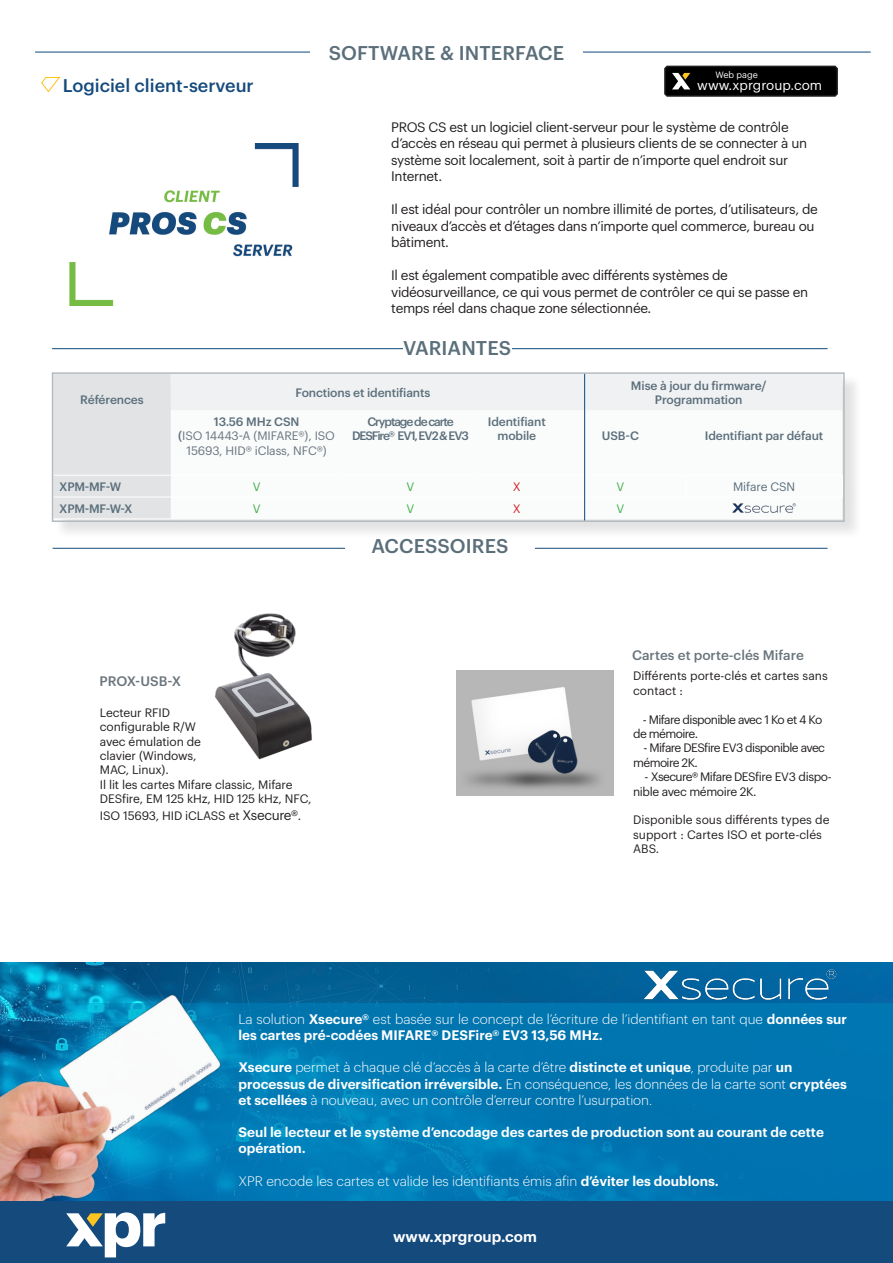
<style>
.page{position:relative;width:893px;height:1263px;background:#fff}
.page>*{position:absolute;margin:0;border:0;box-sizing:border-box;transform-origin:0 0}
.t1{font:500 19.5px "Graphik";letter-spacing:.005em;color:#5b6f7b}
.t2{font:500 18px "Graphik";color:#144a7c}
.t3{font:600 15px "Graphik";color:#fff}
.t4{font:13.5px/16.5px "Graphik";letter-spacing:-.025em;color:#231f20}
.t5{font:300 13.5px/16.2px "Graphik";color:#fff}
.t6{font:600 13.5px "Graphik";color:#fff}
.t7{font:500 13.5px "Graphik";color:#69757d}
.t8{font:13.5px "Graphik";color:#fff}
.t9{font:12px/14.4px "Graphik";letter-spacing:-.01em;color:#231f20}
.t10{font:500 12px/14.4px "Graphik";letter-spacing:-.01em;color:#5b6f7b;text-align:center}
.t11{font:12px/14.4px "Graphik";letter-spacing:-.05em;color:#231f20}
.t12{font:12px/14.4px "Graphik";letter-spacing:-.03em;color:#231f20}
.t13{font:12px/14.4px "Graphik";letter-spacing:-.01em;color:#69757d;text-align:center}
.t14{font:500 12px "Graphik";letter-spacing:-.09em;color:#5b6f7b}
.t15{font:12px "Graphik";letter-spacing:-.01em;color:#5b6f7b}
.t16{font:12px "Graphik";color:#40ae49}
.t17{font:12px "Graphik";color:#d1232a}
.t18{font:9px "Graphik";color:#fff}
.s1{font-weight:500;color:#5b6f7b}
.s2{font-size:13.5px}
.s3{font-weight:600}
</style>
<div class="page">
<hr style="left:35px;top:52px;width:836px;height:1px;background:#0d487a">
<div style="left:310px;top:44px;width:272px;height:21px;background:#fff"></div>
<svg style="left:664px;top:65px;width:174px;height:32px;background:#131212"></svg>
<svg style="left:41px;top:76px;width:20px;height:17px"></svg>
<img style="left:69px;top:144px;width:230px;height:162px">
<img style="left:430px;top:962px;width:463px;height:41px">
<hr style="left:53px;top:548px;width:774px;height:1px;background:#144a7c">
<div style="left:345px;top:537px;width:190px;height:21px;background:#fff"></div>
<div style="left:0;top:1003px;width:893px;height:202px;background:#007bb5"></div>
<img style="left:0;top:962px;width:430px;height:240px">
<img style="left:456px;top:671px;width:157px;height:125px">
<img style="left:214px;top:613px;width:98px;height:147px">
<img style="left:638px;top:969px;width:204px;height:34px">
<div style="left:54px;top:375px;width:809px;height:165px;background:#231f20;opacity:.13"></div>
<svg style="left:51px;top:372px;width:794px;height:151px"></svg>
<hr style="left:584px;top:374px;width:1px;height:146px;background:#0d487a">
<hr style="left:52px;top:348px;width:775px;height:1px;background:#0d487a">
<div style="left:403px;top:339px;width:108px;height:19px;background:#fff"></div>
<div style="left:0;top:1202px;width:893px;height:61px;background:#144a7c"></div>
<svg style="left:66px;top:1212px;width:99px;height:45px"></svg>
<p class="t2" style="left:63px;top:72px;width:193px">Logiciel client-serveur</p>
<p class="t10" style="left:80px;top:391px;width:65px">Références</p>
<p class="t1" style="left:329px;top:38px;width:237px">SOFTWARE &amp; INTERFACE</p>
<p class="t18" style="left:715px;top:68px;width:44px">Web page</p>
<p class="t8" style="left:697px;top:75px;width:126px">www.xprgroup.com</p>
<p class="t4" style="left:391px;top:117px;width:417px">PROS CS est un logiciel client-serveur pour le système de contrôle d’accès en réseau qui permet à plusieurs clients de se connecter à un système soit localement, soit à partir de n’importe quel endroit sur</p>
<p class="t4" style="left:391px;top:167px;width:52px">Internet.</p>
<p class="t4" style="left:391px;top:200px;width:428px">Il est idéal pour contrôler un nombre illimité de portes, d’utilisateurs, de niveaux d’accès et d’étages dans n’importe quel commerce, bureau ou bâtiment.</p>
<p class="t4" style="left:391px;top:266px;width:338px">Il est également compatible avec différents systèmes de</p>
<p class="t4" style="left:391px;top:282px;width:419px">vidéosurveillance, ce qui vous permet de contrôler ce qui se passe en temps réel dans chaque zone sélectionnée.</p>
<p class="t1" style="left:403px;top:333px;width:110px">VARIANTES</p>
<p class="t10" style="left:295px;top:384px;width:136px">Fonctions et identifiants</p>
<p class="t10" style="left:631px;top:377px;width:137px">Mise à jour du firmware/</p>
<p class="t10" style="left:655px;top:391px;width:89px">Programmation</p>
<p class="t10" style="left:214px;top:413px;width:87px">13.56 MHz CSN</p>
<p class="t13" style="left:178px;top:428px;width:158px"><span class="s1">(</span>ISO 14443-A (MIFARE®), ISO<br>15693, HID® iClass, NFC®)</p>
<p class="t14" style="left:367px;top:412px;width:88px">Cryptage de carte</p>
<p class="t14" style="left:352px;top:427px;width:119px">DESFire® EV1, EV2 &amp; EV3</p>
<p class="t10" style="left:488px;top:413px;width:59px">Identifiant mobile</p>
<p class="t10" style="left:602px;top:428px;width:39px">USB-C</p>
<p class="t10" style="left:705px;top:428px;width:120px">Identifiant par défaut</p>
<p class="t10" style="left:59px;top:478px;width:63px">XPM-MF-W</p>
<p class="t16" style="left:253px;top:478px;width:9px">V</p>
<p class="t16" style="left:407px;top:478px;width:9px">V</p>
<p class="t17" style="left:513px;top:478px;width:9px">X</p>
<p class="t16" style="left:616px;top:478px;width:9px">V</p>
<p class="t15" style="left:733px;top:478px;width:64px">Mifare CSN</p>
<p class="t10" style="left:59px;top:500px;width:75px">XPM-MF-W-X</p>
<p class="t16" style="left:253px;top:499px;width:9px">V</p>
<p class="t16" style="left:407px;top:499px;width:9px">V</p>
<p class="t17" style="left:513px;top:499px;width:9px">X</p>
<p class="t16" style="left:616px;top:499px;width:9px">V</p>
<p class="t7" style="left:100px;top:671px;width:83px">PROX-USB-X</p>
<p class="t9" style="left:100px;top:704px;width:103px">Lecteur RFID configurable R/W avec émulation de clavier (Windows,</p>
<p class="t9" style="left:100px;top:762px;width:70px">MAC, Linux).</p>
<p class="t9" style="left:100px;top:776px;width:213px">Il lit les cartes Mifare classic, Mifare<br>DESfire, EM 125 kHz, HID 125 kHz, NFC,</p>
<p class="t9" style="left:100px;top:807px;width:203px">ISO 15693, HID iCLASS et <span class="s2">Xsecure®</span>.</p>
<p class="t1" style="left:372px;top:531px;width:138px">ACCESSOIRES</p>
<p class="t7" style="left:632px;top:645px;width:173px">Cartes et porte-clés Mifare</p>
<p class="t9" style="left:633px;top:668px;width:196px">Différents porte-clés et cartes sans contact :</p>
<p class="t11" style="left:633px;top:711px;width:191px;text-indent:10px">- Mifare disponible avec 1 Ko et 4 Ko de mémoire.</p>
<p class="t11" style="left:633px;top:740px;width:193px;text-indent:10px">- Mifare DESfire EV3 disponible avec mémoire 2K.</p>
<p class="t12" style="left:633px;top:769px;width:200px;text-indent:11px">- Xsecure® Mifare DESfire EV3 dispo&shy;nible avec mémoire 2K.</p>
<p class="t9" style="left:633px;top:812px;width:198px">Disponible sous différents types de support : Cartes ISO et porte-clés<br>ABS.</p>
<p class="t5" style="left:238px;top:1010px;width:610px">La solution <span class="s3">Xsecure®</span> est basée sur le concept de l’écriture de l’identifiant en tant que <span class="s3">données sur les cartes pré-codées MIFARE® DESFire® EV3 13,56 MHz.</span></p>
<p class="t5" style="left:238px;top:1058px;width:555px"><span class="s3">Xsecure</span> permet à chaque clé d’accès à la carte d’être <span class="s3">distincte et unique</span>, produite par <span class="s3">un</span></p>
<p class="t5" style="left:238px;top:1074px;width:610px"><span class="s3">processus de diversification irréversible.</span> En conséquence, les données de la carte sont <span class="s3">cryptées et scellées</span> à nouveau, avec un contrôle d’erreur contre l’usurpation.</p>
<p class="t6" style="left:238px;top:1122px;width:587px">Seul le lecteur et le système d’encodage des cartes de production sont au courant de cette</p>
<p class="t6" style="left:238px;top:1138px;width:69px">opération.</p>
<p class="t5" style="left:238px;top:1172px;width:482px">XPR encode les cartes et valide les identifiants émis afin <span class="s3">d’éviter les doublons.</span></p>
<p class="t3" style="left:393px;top:1225px;width:145px">www.xprgroup.com</p>
</div>
